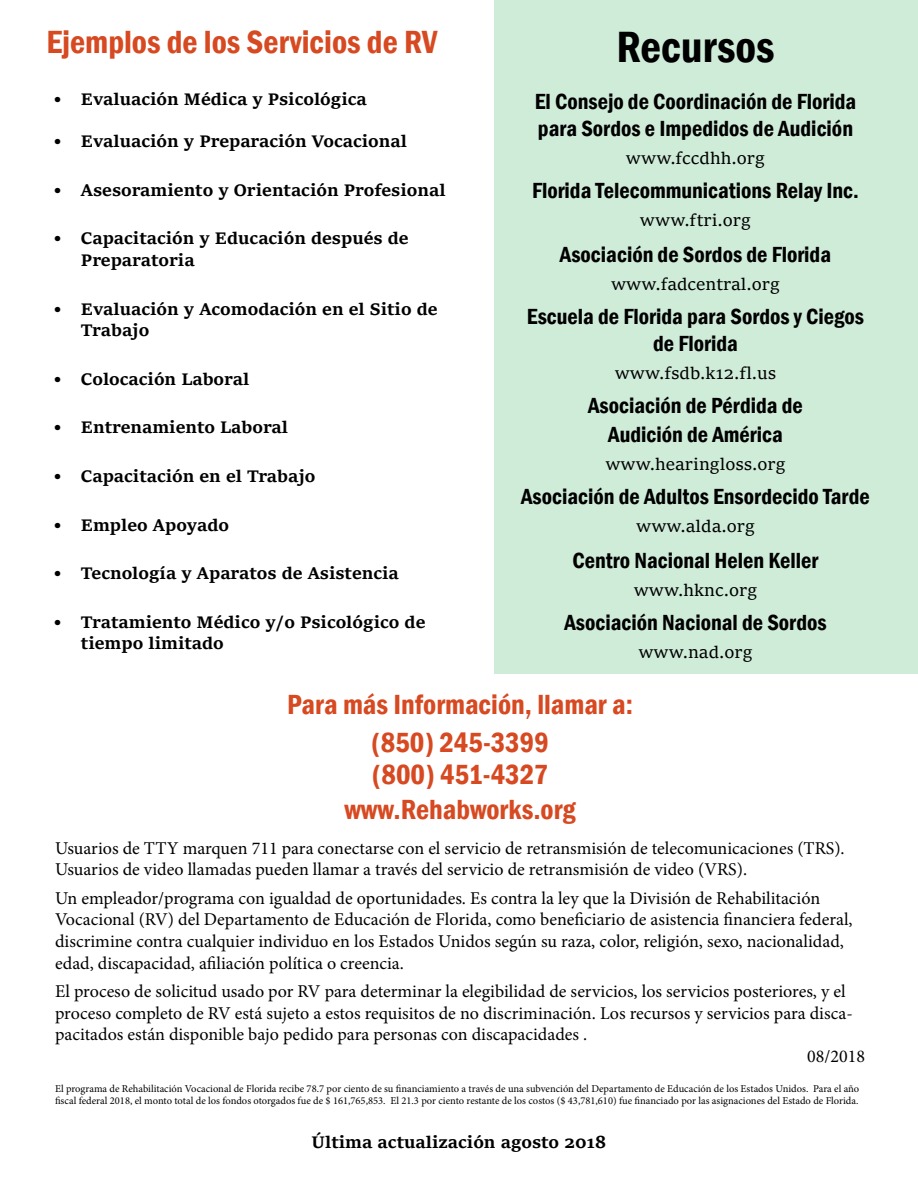
<style>
.page{position:relative;width:918px;height:1188px;background:#fff}
.page>*{position:absolute;margin:0;border:0;box-sizing:border-box;transform-origin:0 0}
.t1{font:600 condensed 45px "Franklin Gothic";color:#000}
.t2{font:600 condensed 33px "Franklin Gothic";color:#d74921}
.t3{font:600 condensed 28.5px/38.2px "Franklin Gothic";color:#d74921;text-align:center}
.t4{font:600 condensed 22.5px/27px "Franklin Gothic";color:#000;text-align:center}
.t5{font:18px/21.6px "Minion Pro";color:#000}
.t6{font:700 18px/21.6px "Sitka Text";color:#000}
.t7{font:18px "Sitka Text";color:#000}
.t8{font:10.5px/12.6px "Minion Pro";color:#000}
</style>
<div class="page">
<div style="left:495px;top:0;width:423px;height:674px;background:#cfecd9"></div>
<h2 class="t2" style="left:46px;top:20px;width:392px">Ejemplos de los Servicios de RV</h2>
<h1 class="t1" style="left:616px;top:16px;width:160px">Recursos</h1>
<p class="t4" style="left:535px;top:87px;width:323px;text-align:left">El Consejo de Coordinación de Florida para Sordos e Impedidos de Audición</p>
<p class="t7" style="left:626px;top:144px;width:141px">www.fccdhh.org</p>
<p class="t4" style="left:532px;top:177px;width:328px">Florida Telecommunications Relay Inc.</p>
<p class="t7" style="left:640px;top:207px;width:113px">www.ftri.org</p>
<p class="t4" style="left:560px;top:240px;width:273px">Asociación de Sordos de Florida</p>
<p class="t7" style="left:611px;top:270px;width:171px">www.fadcentral.org</p>
<p class="t4" style="left:527px;top:303px;width:339px">Escuela de Florida para Sordos y Ciegos de Florida</p>
<p class="t7" style="left:615px;top:360px;width:163px">www.fsdb.k12.fl.us</p>
<p class="t4" style="left:588px;top:391px;width:216px;line-height:28.8px">Asociación de Pérdida de<br>Audición de América</p>
<p class="t7" style="left:605px;top:450px;width:182px">www.hearingloss.org</p>
<p class="t4" style="left:521px;top:483px;width:350px">Asociación de Adultos Ensordecido Tarde</p>
<p class="t7" style="left:636px;top:513px;width:120px">www.alda.org</p>
<p class="t4" style="left:573px;top:546px;width:247px">Centro Nacional Helen Keller</p>
<p class="t7" style="left:634px;top:576px;width:125px">www.hknc.org</p>
<p class="t4" style="left:564px;top:609px;width:264px">Asociación Nacional de Sordos</p>
<p class="t7" style="left:638px;top:639px;width:116px">www.nad.org</p>
<p class="t6" style="left:54px;top:87px;width:314px">• Evaluación Médica y Psicológica</p>
<p class="t6" style="left:54px;top:129px;width:354px">• Evaluación y Preparación Vocacional</p>
<p class="t6" style="left:54px;top:178px;width:393px">• Asesoramiento y Orientación Profesional</p>
<p class="t6" style="left:81px;top:226px;width:329px;text-indent:-27px">• Capacitación y Educación después de<br>Preparatoria</p>
<p class="t6" style="left:81px;top:296px;width:358px;text-indent:-27px">• Evaluación y Acomodación en el Sitio de<br>Trabajo</p>
<p class="t6" style="left:54px;top:367px;width:197px">• Colocación Laboral</p>
<p class="t6" style="left:54px;top:415px;width:236px">• Entrenamiento Laboral</p>
<p class="t6" style="left:54px;top:464px;width:263px">• Capacitación en el Trabajo</p>
<p class="t6" style="left:54px;top:512px;width:177px">• Empleo Apoyado</p>
<p class="t6" style="left:54px;top:561px;width:346px">• Tecnología y Aparatos de Asistencia</p>
<p class="t6" style="left:81px;top:610px;width:346px;text-indent:-27px">• Tratamiento Médico y/o Psicológico de tiempo limitado</p>
<h3 class="t3" style="left:287px;top:685px;width:347px">Para más Información, llamar a: (850) 245-3399</h3>
<h3 class="t3" style="left:344px;top:756px;width:233px;line-height:35.1px">(800) 451-4327 www.Rehabworks.org</h3>
<p class="t5" style="left:55px;top:837px;width:791px">Usuarios de TTY marquen 711 para conectarse con el servicio de retransmisión de telecomunicaciones (TRS).<br>Usuarios de video llamadas pueden llamar a través del servicio de retransmisión de video (VRS).</p>
<p class="t5" style="left:55px;top:887px;width:799px">Un empleador/programa con igualdad de oportunidades. Es contra la ley que la División de Rehabilitación Vocacional (RV) del Departamento de Educación de Florida, como beneficiario de asistencia financiera federal, discrimine contra cualquier individuo en los Estados Unidos según su raza, color, religión, sexo, nacionalidad, edad, discapacidad, afiliación política o creencia.</p>
<p class="t5" style="left:55px;top:980px;width:792px">El proceso de solicitud usado por RV para determinar la elegibilidad de servicios, los servicios posteriores, y el</p>
<p class="t5" style="left:55px;top:1002px;width:799px">proceso completo de RV está sujeto a estos requisitos de no discriminación. Los recursos y servicios para disca-</p>
<p class="t5" style="left:55px;top:1024px;width:534px">pacitados están disponible bajo pedido para personas con discapacidades .</p>
<p class="t5" style="left:807px;top:1045px;width:59px">08/2018</p>
<p class="t8" style="left:55px;top:1082px;width:806px">El programa de Rehabilitación Vocacional de Florida recibe 78.7 por ciento de su financiamiento a través de una subvención del Departamento de Educación de los Estados Unidos. Para el año fiscal federal 2018, el monto total de los fondos otorgados fue de $ 161,765,853. El 21.3 por ciento restante de los costos ($ 43,781,610) fue financiado por las asignaciones del Estado de Florida.</p>
<p class="t6" style="left:311px;top:1129px;width:297px">Última actualización agosto 2018</p>
</div>
